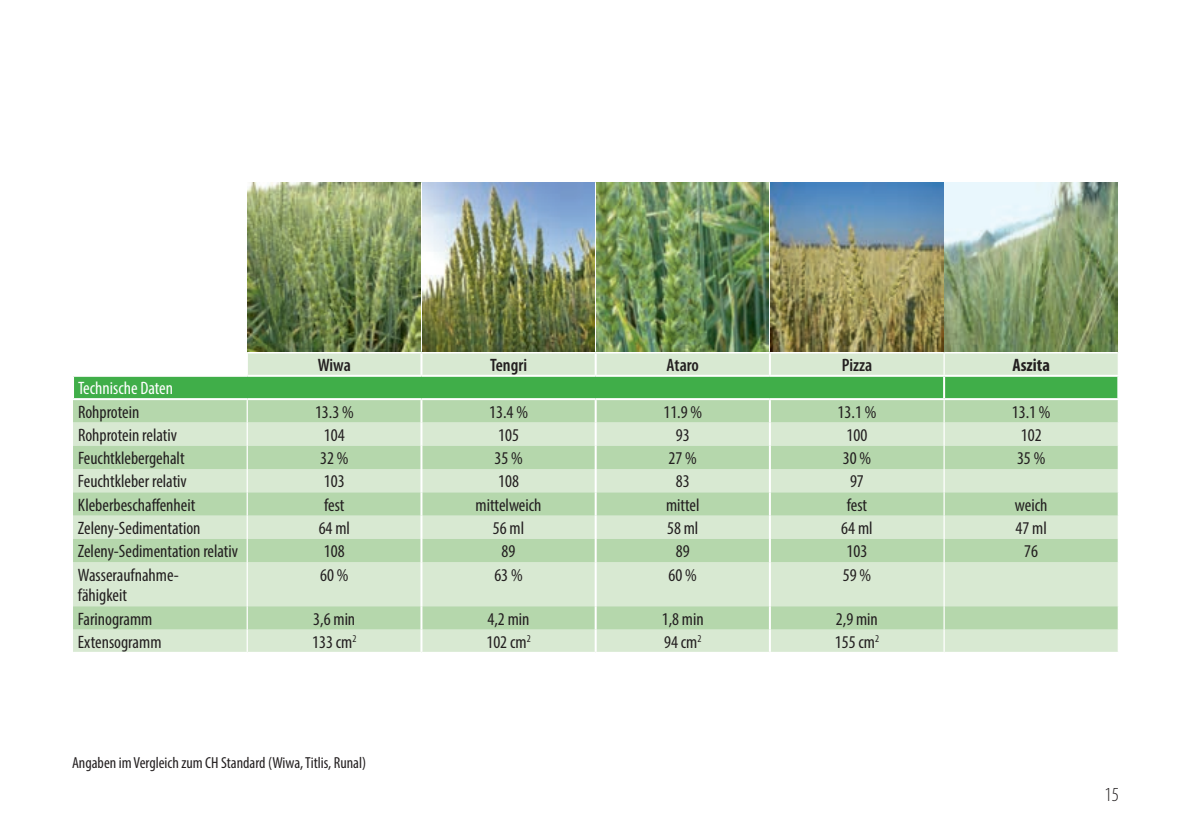
<style>
.page{position:relative;width:1191px;height:840px;background:#fff}
.page>*{position:absolute;margin:0;border:0;box-sizing:border-box;transform-origin:0 0}
.t1{font:300 condensed 20px "Myriad Pro";color:#231f20}
.t2{font:condensed 18px/20.6px "Myriad Pro";color:#231f20}
.t3{font:600 condensed 18px "Myriad Pro";color:#231f20}
.t4{font:condensed 18px "Myriad Pro";color:#fff}
.t5{font:700 condensed 18px "Myriad Pro";color:#231f20}
.t6{font:condensed 16px "Myriad Pro";color:#231f20}
</style>
<div class="page">
<svg style="left:73px;top:353px;width:1044px;height:298px;background:#a9d7a8"></svg>
<svg style="left:73px;top:400px;width:1044px;height:229px;background:#c6e0bf"></svg>
<hr style="left:72px;top:374px;width:175px;height:2px;background:#fff">
<hr style="left:72px;top:376px;width:2px;height:22px;background:#fff">
<hr style="left:247px;top:374px;width:174px;height:2px;background:#fff">
<hr style="left:421px;top:374px;width:174px;height:2px;background:#fff">
<hr style="left:595px;top:374px;width:175px;height:2px;background:#fff">
<hr style="left:770px;top:374px;width:174px;height:2px;background:#fff">
<hr style="left:944px;top:374px;width:175px;height:2px;background:#fff">
<hr style="left:943px;top:376px;width:2px;height:22px;background:#fff">
<hr style="left:72px;top:398px;width:175px;height:2px;background:#fff">
<hr style="left:247px;top:398px;width:174px;height:2px;background:#fff">
<hr style="left:421px;top:398px;width:174px;height:2px;background:#fff">
<hr style="left:595px;top:398px;width:175px;height:2px;background:#fff">
<hr style="left:770px;top:398px;width:174px;height:2px;background:#fff">
<hr style="left:944px;top:398px;width:175px;height:2px;background:#fff">
<hr style="left:420px;top:353px;width:2px;height:21px;background:#fff">
<hr style="left:594px;top:353px;width:2px;height:21px;background:#fff">
<hr style="left:769px;top:353px;width:2px;height:21px;background:#fff">
<hr style="left:420px;top:400px;width:2px;height:22px;background:#fff">
<hr style="left:594px;top:400px;width:2px;height:22px;background:#fff">
<hr style="left:769px;top:400px;width:2px;height:22px;background:#fff">
<hr style="left:420px;top:422px;width:2px;height:23px;background:#fff">
<hr style="left:594px;top:422px;width:2px;height:23px;background:#fff">
<hr style="left:769px;top:422px;width:2px;height:23px;background:#fff">
<hr style="left:420px;top:445px;width:2px;height:23px;background:#fff">
<hr style="left:594px;top:445px;width:2px;height:23px;background:#fff">
<hr style="left:769px;top:445px;width:2px;height:23px;background:#fff">
<hr style="left:420px;top:468px;width:2px;height:24px;background:#fff">
<hr style="left:594px;top:468px;width:2px;height:24px;background:#fff">
<hr style="left:769px;top:468px;width:2px;height:24px;background:#fff">
<hr style="left:420px;top:492px;width:2px;height:23px;background:#fff">
<hr style="left:594px;top:492px;width:2px;height:23px;background:#fff">
<hr style="left:769px;top:492px;width:2px;height:23px;background:#fff">
<hr style="left:420px;top:515px;width:2px;height:23px;background:#fff">
<hr style="left:594px;top:515px;width:2px;height:23px;background:#fff">
<hr style="left:769px;top:515px;width:2px;height:23px;background:#fff">
<hr style="left:420px;top:538px;width:2px;height:24px;background:#fff">
<hr style="left:594px;top:538px;width:2px;height:24px;background:#fff">
<hr style="left:769px;top:538px;width:2px;height:24px;background:#fff">
<hr style="left:420px;top:562px;width:2px;height:44px;background:#fff">
<hr style="left:594px;top:562px;width:2px;height:44px;background:#fff">
<hr style="left:769px;top:562px;width:2px;height:44px;background:#fff">
<hr style="left:420px;top:606px;width:2px;height:23px;background:#fff">
<hr style="left:594px;top:606px;width:2px;height:23px;background:#fff">
<hr style="left:769px;top:606px;width:2px;height:23px;background:#fff">
<hr style="left:420px;top:629px;width:2px;height:22px;background:#fff">
<hr style="left:594px;top:629px;width:2px;height:22px;background:#fff">
<hr style="left:769px;top:629px;width:2px;height:22px;background:#fff">
<svg style="left:247px;top:352px;width:1px;height:22px"></svg>
<svg style="left:247px;top:400px;width:1px;height:162px"></svg>
<hr style="left:247px;top:562px;width:1px;height:44px;background:#fff">
<svg style="left:247px;top:606px;width:1px;height:45px"></svg>
<svg style="left:943px;top:352px;width:1px;height:22px"></svg>
<svg style="left:943px;top:400px;width:1px;height:162px"></svg>
<hr style="left:943px;top:562px;width:1px;height:44px;background:#fff">
<svg style="left:943px;top:606px;width:1px;height:45px"></svg>
<img style="left:422px;top:183px;width:172px;height:168px">
<img style="left:596px;top:183px;width:173px;height:168px">
<img style="left:771px;top:183px;width:346px;height:168px">
<img style="left:248px;top:183px;width:172px;height:168px">
<p class="t3" style="left:318px;top:353px;width:35px">Wiwa</p>
<p class="t3" style="left:490px;top:353px;width:38px">Tengri</p>
<p class="t3" style="left:666px;top:353px;width:34px">Ataro</p>
<p class="t3" style="left:841px;top:353px;width:32px">Pizza</p>
<p class="t5" style="left:1012px;top:353px;width:39px">Aszita</p>
<p class="t4" style="left:78px;top:377px;width:97px">Technische Daten</p>
<p class="t2" style="left:78px;top:401px;width:63px">Rohprotein</p>
<p class="t2" style="left:315px;top:401px;width:40px">13.3 %</p>
<p class="t2" style="left:489px;top:401px;width:40px">13.4 %</p>
<p class="t2" style="left:663px;top:401px;width:40px">11.9 %</p>
<p class="t2" style="left:837px;top:401px;width:40px">13.1 %</p>
<p class="t2" style="left:1011px;top:401px;width:40px">13.1 %</p>
<p class="t2" style="left:78px;top:424px;width:100px">Rohprotein relativ</p>
<p class="t2" style="left:324px;top:424px;width:22px">104</p>
<p class="t2" style="left:498px;top:424px;width:22px">105</p>
<p class="t2" style="left:676px;top:424px;width:15px">93</p>
<p class="t2" style="left:846px;top:424px;width:22px">100</p>
<p class="t2" style="left:1020px;top:424px;width:22px">102</p>
<p class="t2" style="left:78px;top:447px;width:108px">Feuchtklebergehalt</p>
<p class="t2" style="left:320px;top:447px;width:30px">32 %</p>
<p class="t2" style="left:494px;top:447px;width:30px">35 %</p>
<p class="t2" style="left:668px;top:447px;width:30px">27 %</p>
<p class="t2" style="left:843px;top:447px;width:30px">30 %</p>
<p class="t2" style="left:1017px;top:447px;width:30px">35 %</p>
<p class="t2" style="left:78px;top:470px;width:110px">Feuchtkleber relativ</p>
<p class="t2" style="left:324px;top:470px;width:22px">103</p>
<p class="t2" style="left:498px;top:470px;width:22px">108</p>
<p class="t2" style="left:676px;top:470px;width:15px">83</p>
<p class="t2" style="left:850px;top:470px;width:15px">97</p>
<p class="t2" style="left:78px;top:494px;width:119px">Kleberbeschaffenheit</p>
<p class="t2" style="left:324px;top:494px;width:22px">fest</p>
<p class="t2" style="left:475px;top:494px;width:68px">mittelweich</p>
<p class="t2" style="left:666px;top:494px;width:35px">mittel</p>
<p class="t2" style="left:846px;top:494px;width:22px">fest</p>
<p class="t2" style="left:1015px;top:494px;width:34px">weich</p>
<p class="t2" style="left:78px;top:517px;width:124px">Zeleny-Sedimentation</p>
<p class="t2" style="left:319px;top:517px;width:33px">64 ml</p>
<p class="t2" style="left:493px;top:517px;width:33px">56 ml</p>
<p class="t2" style="left:667px;top:517px;width:33px">58 ml</p>
<p class="t2" style="left:841px;top:517px;width:33px">64 ml</p>
<p class="t2" style="left:1015px;top:517px;width:33px">47 ml</p>
<p class="t2" style="left:78px;top:540px;width:162px">Zeleny-Sedimentation relativ</p>
<p class="t2" style="left:324px;top:540px;width:22px">108</p>
<p class="t2" style="left:501px;top:540px;width:15px">89</p>
<p class="t2" style="left:676px;top:540px;width:15px">89</p>
<p class="t2" style="left:846px;top:540px;width:22px">103</p>
<p class="t2" style="left:1024px;top:540px;width:15px">76</p>
<p class="t2" style="left:78px;top:564px;width:100px">Wasseraufnahme-‑ fähigkeit</p>
<p class="t2" style="left:320px;top:564px;width:30px">60 %</p>
<p class="t2" style="left:494px;top:564px;width:30px">63 %</p>
<p class="t2" style="left:668px;top:564px;width:30px">60 %</p>
<p class="t2" style="left:842px;top:564px;width:30px">59 %</p>
<p class="t2" style="left:78px;top:607px;width:76px">Farinogramm</p>
<p class="t2" style="left:313px;top:607px;width:43px">3,6 min</p>
<p class="t2" style="left:487px;top:607px;width:43px">4,2 min</p>
<p class="t2" style="left:662px;top:607px;width:43px">1,8 min</p>
<p class="t2" style="left:836px;top:607px;width:43px">2,9 min</p>
<p class="t2" style="left:78px;top:631px;width:85px">Extensogramm</p>
<p class="t2" style="left:312px;top:631px;width:46px">133 cm<sup>2</sup></p>
<p class="t2" style="left:486px;top:631px;width:46px">102 cm<sup>2</sup></p>
<p class="t2" style="left:664px;top:631px;width:39px">94 cm<sup>2</sup></p>
<p class="t2" style="left:835px;top:631px;width:46px">155 cm<sup>2</sup></p>
<p class="t6" style="left:72px;top:752px;width:296px">Angaben im Vergleich zum CH Standard (Wiwa, Titlis, Runal)</p>
<p class="t1" style="left:1104px;top:782px;width:16px">15</p>
</div>
